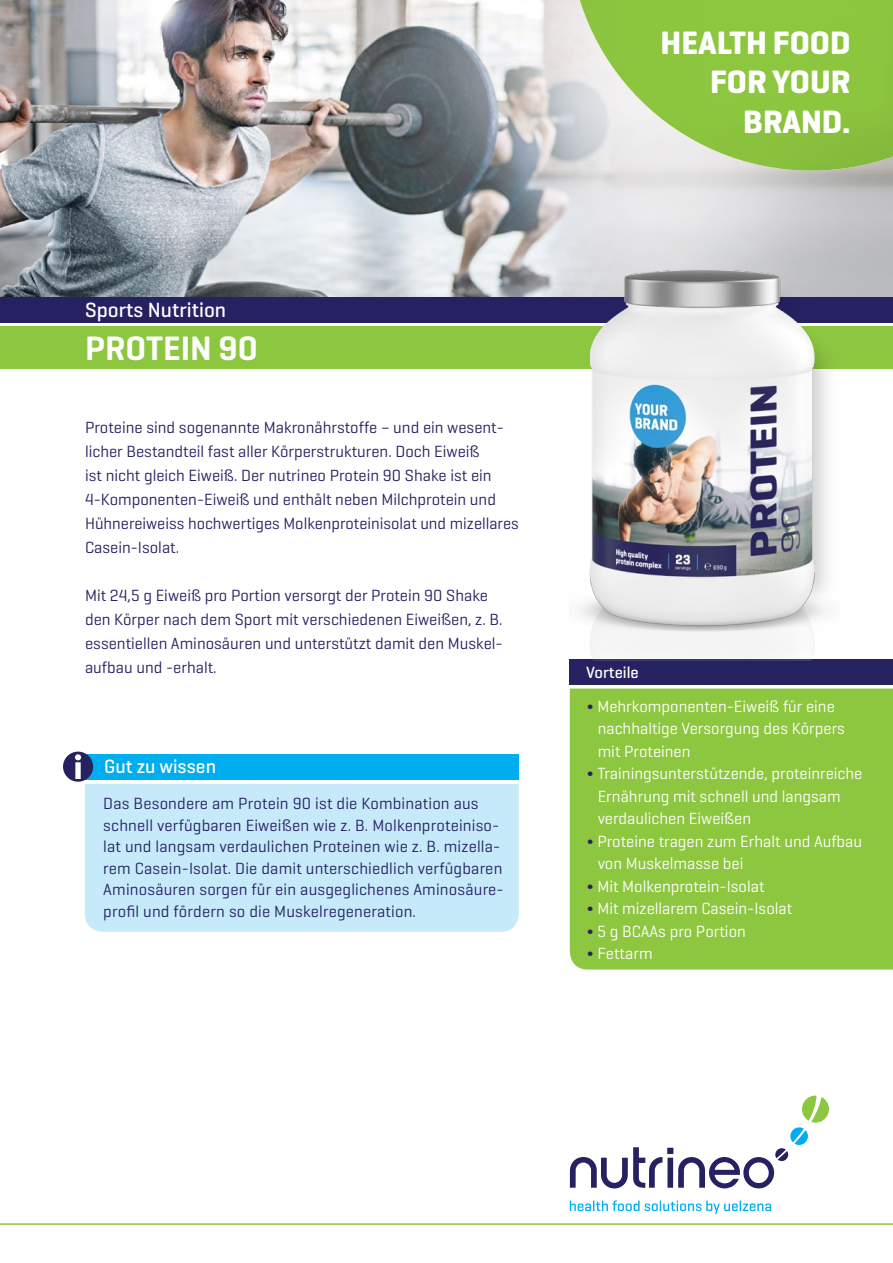
<style>
.page{position:relative;width:893px;height:1263px;background:#fff}
.page>*{position:absolute;margin:0;border:0;box-sizing:border-box;transform-origin:0 0}
.t1{font:600 34.5px "Geogrotesque";color:#fff}
.t2{font:700 33px/39.6px "Geogrotesque";color:#fff;text-align:right}
.t3{font:500 21px "Geogrotesque";color:#fff}
.t4{font:500 19.5px "Geogrotesque";color:#fff}
.t5{font:16.5px/24px "Geogrotesque";color:#262262}
.t6{font:16.5px/22.5px "Geogrotesque";color:#fff}
.t7{font:500 16.5px "Geogrotesque";color:#fff}
.s1{font-family:"Galano Grotesque";font-size:15.75px;color:#262262}
</style>
<div class="page">
<img style="left:0;top:0;width:893px;height:298px">
<div style="left:0;top:298px;width:893px;height:25px;background:#262262"></div>
<div style="left:0;top:326px;width:893px;height:43px;background:#8dc63f"></div>
<div style="left:570px;top:659px;width:323px;height:25px;background:#262262"></div>
<div style="left:570px;top:688px;width:323px;height:281px;background:#8dc63f"></div>
<svg style="left:570px;top:1095px;width:259px;height:93px"></svg>
<svg style="left:570px;top:1200px;width:201px;height:14px"></svg>
<hr style="left:0;top:1223px;width:893px;height:2px;background:#8dc63f">
<div style="left:85px;top:784px;width:434px;height:148px;background:#c7eafb"></div>
<div style="left:85px;top:754px;width:434px;height:25px;background:#00aeef"></div>
<div style="left:63px;top:752px;width:30px;height:30px;background:#262262;border-radius:50%"></div>
<svg style="left:75px;top:754px;width:6px;height:25px"></svg>
<img style="left:570px;top:257px;width:270px;height:404px">
<svg style="left:569px;top:0;width:324px;height:171px;background:#9fcb64"></svg>
<p class="t3" style="left:85px;top:296px;width:143px">Sports Nutrition</p>
<h1 class="t1" style="left:85px;top:326px;width:174px">PROTEIN 90</h1>
<p class="t5" style="left:85px;top:414px;width:435px">Proteine sind sogenannte Makronährstoffe – und ein wesent&shy;licher Bestandteil fast aller Körperstrukturen. Doch Eiweiß<br>ist nicht gleich Eiweiß. Der nutrineo Protein 90 Shake ist ein 4-Komponenten-Eiweiß und enthält neben Milchprotein und Hühnereiweiss hochwertiges Molkenproteinisolat und mizellares Casein-Isolat.</p>
<p class="t5" style="left:85px;top:582px;width:419px">Mit 24,5 g Eiweiß pro Portion versorgt der Protein 90 Shake den Körper nach dem Sport mit verschiedenen Eiweißen, z. B. essentiellen Aminosäuren und unterstützt damit den Muskel&shy;aufbau und -erhalt.</p>
<p class="t4" style="left:104px;top:754px;width:113px">Gut zu wissen</p>
<p class="t5" style="left:103px;top:792px;width:402px;line-height:21.6px">Das Besondere am Protein 90 ist die Kombination aus schnell verfügbaren Eiweißen wie z. B. Molkenproteiniso&shy;lat und langsam verdaulichen Proteinen wie z. B. mizella&shy;rem Casein-Isolat. Die damit unterschiedlich verfügbaren Aminosäuren sorgen für ein ausgeglichenes Aminosäure&shy;profil und fördern so die Muskelregeneration.</p>
<h2 class="t2" style="left:660px;top:22px;width:191px">HEALTH FOOD<br>FOR YOUR<br>BRAND.</h2>
<p class="t7" style="left:586px;top:662px;width:54px">Vorteile</p>
<p class="t6" style="left:598px;top:694px;width:249px;text-indent:-11px"><span class="s1">•</span> Mehrkomponenten-Eiweiß für eine nachhaltige Versorgung des Körpers mit Proteinen</p>
<p class="t6" style="left:598px;top:762px;width:266px;text-indent:-11px"><span class="s1">•</span> Trainingsunterstützende, proteinreiche<br>Ernährung mit schnell und langsam verdaulichen Eiweißen</p>
<p class="t6" style="left:598px;top:829px;width:266px;text-indent:-11px"><span class="s1">•</span> Proteine tragen zum Erhalt und Aufbau von Muskelmasse bei</p>
<p class="t6" style="left:587px;top:874px;width:179px"><span class="s1">•</span> Mit Molkenprotein-Isolat</p>
<p class="t6" style="left:587px;top:897px;width:207px"><span class="s1">•</span> Mit mizellarem Casein-Isolat</p>
<p class="t6" style="left:587px;top:919px;width:160px"><span class="s1">•</span> 5 g BCAAs pro Portion</p>
<p class="t6" style="left:587px;top:942px;width:67px"><span class="s1">•</span> Fettarm</p>
</div>
